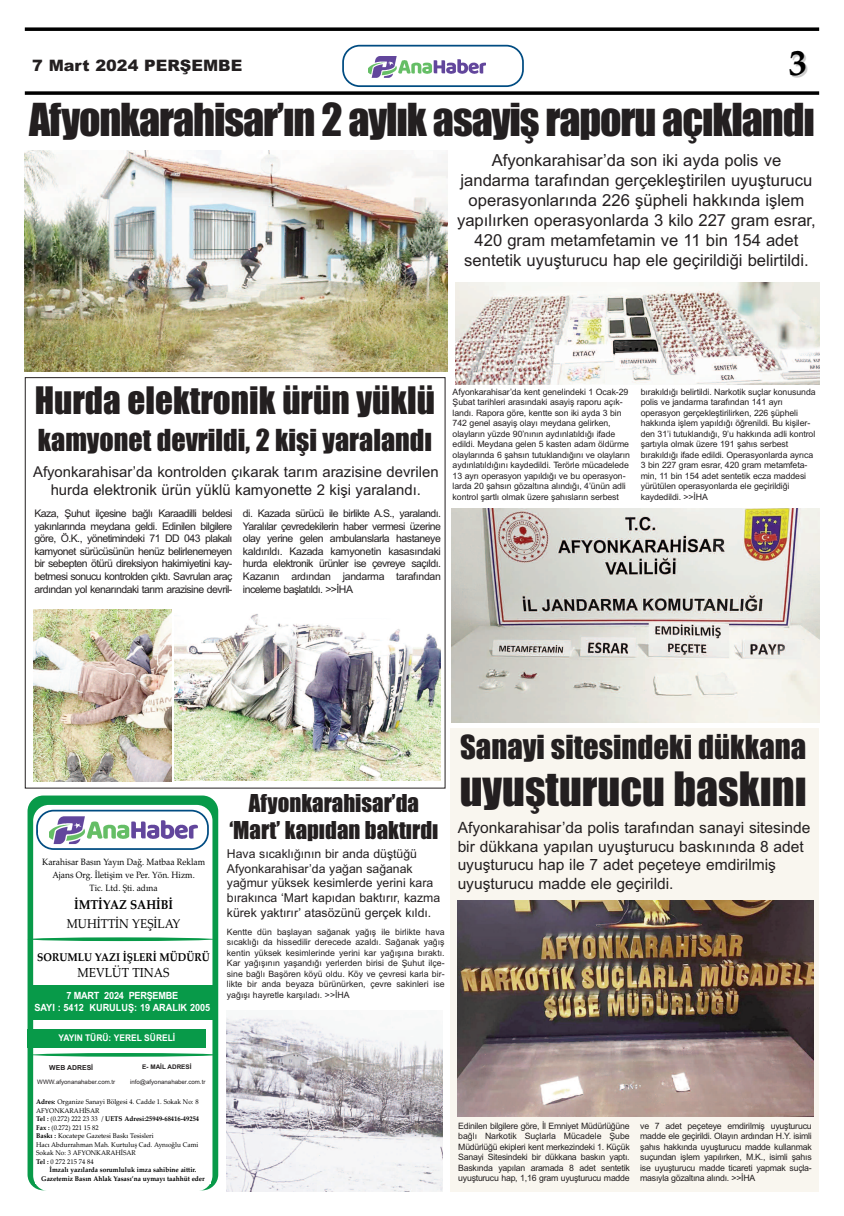
<style>
.page{position:relative;width:844px;height:1216px;background:#fff}
.page>*{position:absolute;margin:0;border:0;box-sizing:border-box;transform-origin:0 0}
.t1{font:43.75px "Impact";color:#231f20}
.t2{font:42px "Impact";letter-spacing:-.025em;color:#231f20}
.t3{font:700 36.57px "Palatino";color:#000}
.t4{font:35px "Impact";color:#231f20}
.t5{font:30.62px "Impact";color:#231f20}
.t6{font:28px "Impact";color:#231f20}
.t7{font:22.75px/27.3px "Impact";color:#231f20;text-align:center}
.t8{font:16.62px/19.9px "Arial";color:#231f20;text-align:center}
.t9{font:900 15.75px "Arial";color:#231f20}
.t10{font:15.58px/18.6px "Arial";color:#231f20}
.t11{font:14.88px/17.8px "Arial";color:#231f20;text-align:center}
.t12{font:13.04px "Palatino Linotype";color:#000;scale:.92 1}
.t13{font:12.78px "Palatino Linotype";color:#000;scale:.92 1}
.t14{font:700 12.78px "Palatino Linotype";color:#000;scale:.92 1}
.t15{font:12.25px/14.7px "Arial";color:#231f20}
.t16{font:700 11.2px "Palatino Linotype";color:#000;scale:.92 1}
.t17{font:10.5px/12.6px "Arial";letter-spacing:-.05em;color:#231f20;text-align:justify}
.t18{font:700 9.97px/11.9px "Arial";color:#fff;text-align:center;scale:.92 1}
.t19{font:700 9.19px "Arial";color:#fff;scale:.92 1}
.t20{font:9.1px/13px "Palatino Linotype";color:#000;text-align:center;scale:.92 1}
.t21{font:8.75px/10.5px "Arial";letter-spacing:-.01em;color:#231f20;text-align:justify}
.t22{font:700 6.91px "Arial";color:#231f20}
.t23{font:6.83px/8.6px "Palatino Linotype";color:#000;scale:.96 1}
.t24{font:700 6.83px/8.6px "Palatino Linotype";color:#000;text-align:center;scale:.96 1}
.t25{font:700 6.39px "Arial";color:#231f20}
.t26{font:6.12px "Arial";color:#231f20}
.s1{font-weight:700}
</style>
<div class="page">
<svg style="left:342px;top:45px;width:181px;height:42px"></svg>
<img style="left:369px;top:54px;width:116px;height:26px">
<svg style="left:25px;top:91px;width:794px;height:4px;background:#1f1f1f"></svg>
<svg style="left:25px;top:27px;width:794px;height:4px;background:#1f1f1f"></svg>
<div style="left:28px;top:795px;width:190px;height:395px;background:#089a49;border-radius:16px"></div>
<div style="left:33px;top:804px;width:179px;height:387px;background:#fff;border-radius:16px"></div>
<svg style="left:36px;top:809px;width:173px;height:40px"></svg>
<div style="left:31px;top:985px;width:183px;height:35px;background:#089a49"></div>
<div style="left:28px;top:1028px;width:178px;height:19px;background:#089a49"></div>
<div style="left:35px;top:1098px;width:176px;height:85px;background:#fff"></div>
<svg style="left:32px;top:1052px;width:186px;height:4px"></svg>
<svg style="left:28px;top:937px;width:186px;height:4px"></svg>
<img style="left:25px;top:151px;width:422px;height:220px">
<img style="left:455px;top:282px;width:364px;height:102px">
<img style="left:451px;top:508px;width:368px;height:214px">
<img style="left:174px;top:614px;width:266px;height:166px">
<div style="left:32px;top:609px;width:142px;height:172px;background:linear-gradient(to bottom,#fff,#fff)"></div>
<img style="left:34px;top:609px;width:138px;height:172px">
<div style="left:450px;top:728px;width:369px;height:463px;background:#f9f6ef"></div>
<img style="left:226px;top:1017px;width:216px;height:174px">
<img style="left:457px;top:900px;width:356px;height:216px">
<h3 class="t9" style="left:32px;top:57px;width:211px">7 Mart 2024 PERŞEMBE</h3>
<h3 class="t3" style="left:788px;top:41px;width:20px">3</h3>
<h2 class="t2" style="left:29px;top:97px;width:787px">Afyonkarahisar’ın 2 aylık asayiş raporu açıklandı</h2>
<p class="t8" style="left:457px;top:151px;width:360px">Afyonkarahisar’da son iki ayda polis ve jandarma tarafından gerçekleştirilen uyuşturucu operasyonlarında 226 şüpheli hakkında işlem yapılırken operasyonlarda 3 kilo 227 gram esrar, 420 gram metamfetamin ve 11 bin 154 adet sentetik uyuşturucu hap ele geçirildiği belirtildi.</p>
<h3 class="t4" style="left:35px;top:382px;width:402px">Hurda elektronik ürün yüklü</h3>
<h3 class="t6" style="left:38px;top:425px;width:395px">kamyonet devrildi, 2 kişi yaralandı</h3>
<h3 class="t11" style="left:33px;top:463px;width:407px">Afyonkarahisar’da kontrolden çıkarak tarım arazisine devrilen hurda elektronik ürün yüklü kamyonette 2 kişi yaralandı.</h3>
<p class="t17" style="left:34px;top:507px;width:199px">Kaza, Şuhut ilçesine bağlı Karaadilli beldesi yakınlarında meydana geldi. Edinilen bilgilere göre, Ö.K., yönetimindeki 71 DD 043 plakalı kamyonet sürücüsünün henüz belirlenemeyen bir sebepten ötürü direksiyon hakimiyetini kay&shy;betmesi sonucu kontrolden çıktı. Savrulan araç ardından yol kenarındaki tarım arazisine devril-</p>
<p class="t17" style="left:243px;top:507px;width:199px">di. Kazada sürücü ile birlikte A.S., yaralandı.<br>Yaralılar çevredekilerin haber vermesi üzerine olay yerine gelen ambulanslarla hastaneye kaldırıldı. Kazada kamyonetin kasasındaki hurda elektronik ürünler ise çevreye saçıldı.<br>Kazanın ardından jandarma tarafından inceleme başlatıldı. &gt;&gt;İHA</p>
<p class="t21" style="left:452px;top:386px;width:179px;text-align:left">Afyonkarahisar’da kent genelindeki 1 Ocak-29<br>Şubat tarihleri arasındaki asayiş raporu açık&shy;landı. Rapora göre, kentte son iki ayda 3 bin 742 genel asayiş olayı meydana gelirken, olayların yüzde 90’nının aydınlatıldığı ifade edildi. Meydana gelen 5 kasten adam öldürme olaylarında 6 şahsın tutuklandığını ve olayların aydınlatıldığını kaydedildi. Terörle mücadelede 13 ayrı operasyon yapıldığı ve bu operasyon&shy;larda 20 şahsın gözaltına alındığı, 4’ünün adli kontrol şartlı olmak üzere şahısların serbest</p>
<p class="t21" style="left:640px;top:386px;width:176px;text-align:left">bırakıldığı belirtildi. Narkotik suçlar konusunda polis ve jandarma tarafından 141 ayrı operasyon gerçekleştirilirken, 226 şüpheli hakkında işlem yapıldığı öğrenildi. Bu kişiler&shy;den 31’i tutuklandığı, 9’u hakkında adli kontrol şartıyla olmak üzere 191 şahıs serbest bırakıldığı ifade edildi. Operasyonlarda ayrıca 3 bin 227 gram esrar, 420 gram metamfeta&shy;min, 11 bin 154 adet sentetik ecza maddesi yürütülen operasyonlarda ele geçirildiği kaydedildi. &gt;&gt;İHA</p>
<p class="t20" style="left:42px;top:855px;width:178px">Karahisar Basın Yayın Dağ. Matbaa Reklam<br>Ajans Org. İletişim ve Per. Yön. Hizm.<br>Tic. Ltd. Şti. adına</p>
<h3 class="t14" style="left:74px;top:897px;width:109px">İMTİYAZ SAHİBİ</h3>
<h3 class="t13" style="left:67px;top:916px;width:125px">MUHİTTİN YEŞİLAY</h3>
<p class="t16" style="left:37px;top:950px;width:189px">SORUMLU YAZI İŞLERİ MÜDÜRÜ</p>
<h3 class="t12" style="left:77px;top:964px;width:101px">MEVLÜT TINAS</h3>
<p class="t18" style="left:34px;top:990px;width:193px">7 MART 2024 PERŞEMBE<br>SAYI : 5412 KURULUŞ: 19 ARALIK 2005</p>
<p class="t19" style="left:58px;top:1032px;width:128px">YAYIN TÜRÜ: YEREL SÜRELİ</p>
<p class="t22" style="left:49px;top:1063px;width:45px">WEB ADRESİ</p>
<p class="t26" style="left:37px;top:1078px;width:79px">WWW.afyonanahaber.com.tr</p>
<p class="t25" style="left:142px;top:1062px;width:51px">E- MAİL ADRESİ</p>
<p class="t26" style="left:130px;top:1078px;width:77px">info@afyonanahaber.com.tr</p>
<p class="t23" style="left:36px;top:1097px;width:171px"><span class="s1">Adres:</span> Organize Sanayi Bölgesi 4. Cadde 1. Sokak No: 8<br>AFYONKARAHİSAR<br><span class="s1">Tel :</span> (0.272) 222 23 33 / <span class="s1">UETS Adresi:25949-68416-49254<br>Fax :</span> (0.272) 221 15 82<br><span class="s1">Baskı :</span> Kocatepe Gazetesi Baskı Tesisleri<br>Hacı Abdurrahman Mah. Kurtuluş Cad. Aynıoğlu Cami Sokak No: 3 AFYONKARAHİSAR<br><span class="s1">Tel :</span> 0 272 215 74 84</p>
<p class="t24" style="left:41px;top:1165px;width:172px">İmzalı yazılarda sorumluluk imza sahibine aittir.<br>Gazetemiz Basın Ahlak Yasası’na uymayı taahhüt eder</p>
<h3 class="t7" style="left:229px;top:790px;width:210px">Afyonkarahisar’da ‘Mart’ kapıdan baktırdı</h3>
<h3 class="t15" style="left:227px;top:846px;width:215px">Hava sıcaklığının bir anda düştüğü Afyonkarahisar’da yağan sağanak yağmur yüksek kesimlerde yerini kara bırakınca ‘Mart kapıdan baktırır, kazma kürek yaktırır’ atasözünü gerçek kıldı.</h3>
<p class="t21" style="left:227px;top:926px;width:219px">Kentte dün başlayan sağanak yağış ile birlikte hava sıcaklığı da hissedilir derecede azaldı. Sağanak yağış kentin yüksek kesimlerinde yerini kar yağışına bıraktı.<br>Kar yağışının yaşandığı yerlerden birisi de Şuhut ilçe&shy;sine bağlı Başören köyü oldu. Köy ve çevresi karla bir&shy;likte bir anda beyaza bürünürken, çevre sakinleri ise yağışı hayretle karşıladı. &gt;&gt;İHA</p>
<h3 class="t5" style="left:460px;top:730px;width:347px">Sanayi sitesindeki dükkana</h3>
<h1 class="t1" style="left:459px;top:765px;width:348px">uyuşturucu baskını</h1>
<h3 class="t10" style="left:457px;top:818px;width:354px">Afyonkarahisar’da polis tarafından sanayi sitesinde bir dükkana yapılan uyuşturucu baskınında 8 adet uyuşturucu hap ile 7 adet peçeteye emdirilmiş uyuşturucu madde ele geçirildi.</h3>
<p class="t21" style="left:458px;top:1120px;width:173px">Edinilen bilgilere göre, İl Emniyet Müdürlüğüne bağlı Narkotik Suçlarla Mücadele Şube Müdürlüğü ekipleri kent merkezindeki 1. Küçük Sanayi Sitesindeki bir dükkana baskın yaptı.<br>Baskında yapılan aramada 8 adet sentetik uyuşturucu hap, 1,16 gram uyuşturucu madde</p>
<p class="t21" style="left:640px;top:1120px;width:173px">ve 7 adet peçeteye emdirilmiş uyuşturucu madde ele geçirildi. Olayın ardından H.Y. isimli şahıs hakkında uyuşturucu madde kullanmak suçundan işlem yapılırken, M.K., isimli şahıs ise uyuşturucu madde ticareti yapmak suçla&shy;masıyla gözaltına alındı. &gt;&gt;İHA</p>
</div>
